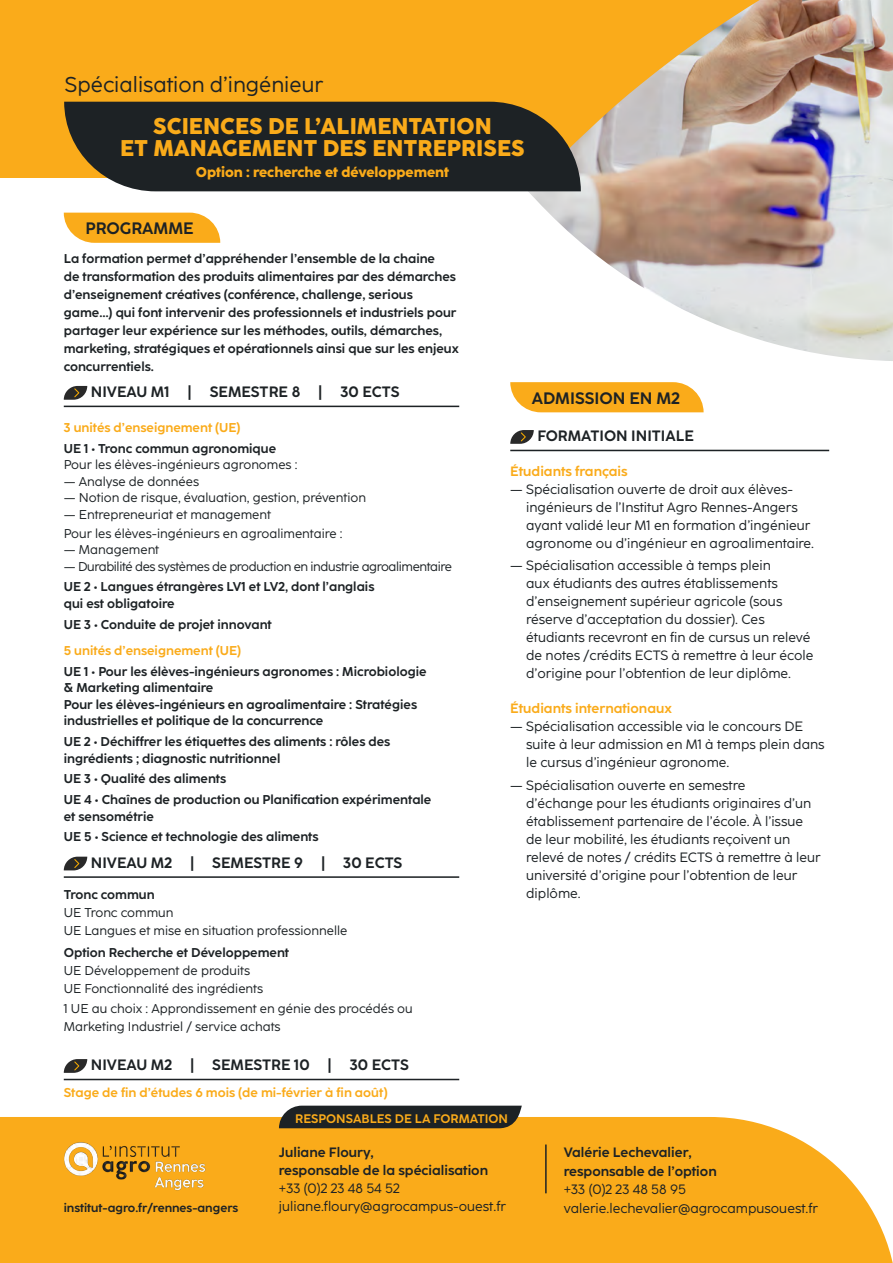
<style>
.page{position:relative;width:893px;height:1263px;background:#fff}
.page>*{position:absolute;margin:0;border:0;box-sizing:border-box;transform-origin:0 0}
.t1{font:800 22.65px/22.6px "Coco Sharp";color:#faab1a;text-align:center}
.t2{font:21.45px "Coco Sharp";color:#1d2225}
.t3{font:700 16.5px "Coco Sharp";color:#1d2225}
.t4{font:700 15px "Coco Sharp";color:#1d2225}
.t5{font:800 14.1px "Coco Sharp";color:#faab1a}
.t6{font:13.5px/18px "Coco Sharp";color:#1d2225}
.t7{font:700 13.5px/18.5px "Coco Sharp";color:#1d2225}
.t8{font:700 13.5px "Coco Sharp";color:#faab1a}
.t9{font:700 12.75px/18px "Coco Sharp";color:#1d2225}
.t10{font:12.75px/18px "Coco Sharp";color:#1d2225}
.t11{font:700 12.75px "Coco Sharp";color:#faab1a}
.t12{font:12.75px "Coco Sharp";letter-spacing:-.03em;color:#1d2225}
.t13{font:700 12.3px "Coco Sharp";color:#faab1a}
.t14{font:700 12px "Coco Sharp";color:#1d2225}
</style>
<div class="page">
<svg style="left:64px;top:213px;width:156px;height:30px;background:#fab22d"></svg>
<hr style="left:510px;top:450px;width:319px;height:1px;background:#1d2225">
<svg style="left:510px;top:430px;width:24px;height:14px"></svg>
<svg style="left:510px;top:382px;width:194px;height:30px;background:#fab12b"></svg>
<div style="left:0;top:0;width:528px;height:178px;background:#faab1a"></div>
<img style="left:528px;top:0;width:365px;height:361px">
<svg style="left:64px;top:102px;width:517px;height:89px;background:#2e2e28"></svg>
<div style="left:0;top:1117px;width:893px;height:146px;background:#faab1a"></div>
<img style="left:53px;top:1131px;width:162px;height:67px">
<hr style="left:545px;top:1144px;width:2px;height:49px;background:#1d2225">
<div style="left:279px;top:1106px;width:243px;height:22px;background:#1d2225"></div>
<hr style="left:64px;top:406px;width:395px;height:1px;background:#1d2225">
<hr style="left:64px;top:876px;width:395px;height:2px;background:#1d2225">
<hr style="left:64px;top:1079px;width:395px;height:1px;background:#1d2225">
<svg style="left:64px;top:386px;width:23px;height:14px"></svg>
<svg style="left:64px;top:857px;width:23px;height:13px"></svg>
<svg style="left:64px;top:1059px;width:23px;height:14px"></svg>
<h2 class="t2" style="left:65px;top:72px;width:260px">Spécialisation d’ingénieur</h2>
<h1 class="t1" style="left:120px;top:114px;width:406px">SCIENCES DE L’ALIMENTATION<br>ET MANAGEMENT DES ENTREPRISES</h1>
<p class="t5" style="left:196px;top:164px;width:255px">Option : recherche et développement</p>
<p class="t3" style="left:85px;top:219px;width:110px">PROGRAMME</p>
<p class="t9" style="left:64px;top:249px;width:397px">La formation permet d’appréhender l’ensemble de la chaine<br>de transformation des produits alimentaires par des démarches d’enseignement créatives (conférence, challenge, serious game…) qui font intervenir des professionnels et industriels pour partager leur expérience sur les méthodes, outils, démarches, marketing, stratégiques et opérationnels ainsi que sur les enjeux concurrentiels.</p>
<p class="t4" style="left:91px;top:383px;width:310px">NIVEAU M1 | SEMESTRE 8 | 30 ECTS</p>
<p class="t11" style="left:64px;top:420px;width:178px">3 unités d’enseignement (UE)</p>
<p class="t9" style="left:64px;top:439px;width:214px">UE 1 • Tronc commun agronomique</p>
<p class="t10" style="left:64px;top:456px;width:235px">Pour les élèves-ingénieurs agronomes :</p>
<p class="t10" style="left:64px;top:472px;width:137px">— Analyse de données</p>
<p class="t10" style="left:64px;top:489px;width:304px">— Notion de risque, évaluation, gestion, prévention</p>
<p class="t10" style="left:64px;top:505px;width:280px;line-height:18.6px">— Entrepreneuriat et management<br>Pour les élèves-ingénieurs en agroalimentaire :</p>
<p class="t10" style="left:64px;top:541px;width:97px">— Management</p>
<p class="t12" style="left:64px;top:559px;width:390px">— Durabilité des systèmes de production en industrie agroalimentaire</p>
<p class="t9" style="left:64px;top:579px;width:312px;line-height:16.5px">UE 2 • Langues étrangères LV1 et LV2, dont l’anglais qui est obligatoire</p>
<p class="t9" style="left:64px;top:615px;width:209px">UE 3 • Conduite de projet innovant</p>
<p class="t11" style="left:64px;top:643px;width:179px">5 unités d’enseignement (UE)</p>
<p class="t9" style="left:64px;top:663px;width:364px;line-height:16.5px">UE 1 • Pour les élèves-ingénieurs agronomes : Microbiologie &amp; Marketing alimentaire<br>Pour les élèves-ingénieurs en agroalimentaire : Stratégies industrielles et politique de la concurrence</p>
<p class="t9" style="left:64px;top:733px;width:328px;line-height:16.5px">UE 2 • Déchiffrer les étiquettes des aliments : rôles des ingrédients ; diagnostic nutritionnel</p>
<p class="t9" style="left:64px;top:768px;width:369px;line-height:20.7px">UE 3 • Qualité des aliments<br>UE 4 • Chaînes de production ou Planification expérimentale</p>
<p class="t9" style="left:64px;top:806px;width:256px;line-height:20.7px">et sensométrie<br>UE 5 • Science et technologie des aliments</p>
<p class="t4" style="left:91px;top:854px;width:313px">NIVEAU M2 | SEMESTRE 9 | 30 ECTS</p>
<p class="t9" style="left:64px;top:885px;width:92px">Tronc commun</p>
<p class="t10" style="left:64px;top:903px;width:285px">UE Tronc commun<br>UE Langues et mise en situation professionnelle</p>
<p class="t9" style="left:64px;top:943px;width:227px">Option Recherche et Développement</p>
<p class="t10" style="left:64px;top:961px;width:201px">UE Développement de produits<br>UE Fonctionnalité des ingrédients</p>
<p class="t10" style="left:64px;top:999px;width:350px">1 UE au choix : Approndissement en génie des procédés ou<br>Marketing Industriel / service achats</p>
<p class="t4" style="left:91px;top:1056px;width:320px">NIVEAU M2 | SEMESTRE 10 | 30 ECTS</p>
<p class="t11" style="left:64px;top:1085px;width:325px">Stage de fin d’études 6 mois (de mi-février à fin août)</p>
<p class="t3" style="left:532px;top:388px;width:149px">ADMISSION EN M2</p>
<p class="t4" style="left:537px;top:427px;width:158px">FORMATION INITIALE</p>
<p class="t8" style="left:510px;top:464px;width:119px">Étudiants français</p>
<p class="t6" style="left:526px;top:480px;width:289px;text-indent:-16px">— Spécialisation ouverte de droit aux élèves&shy;ingénieurs de l’Institut Agro Rennes-Angers ayant validé leur M1 en formation d’ingénieur agronome ou d’ingénieur en agroalimentaire.</p>
<p class="t6" style="left:526px;top:557px;width:289px;text-indent:-16px">— Spécialisation accessible à temps plein<br>aux étudiants des autres établissements d’enseignement supérieur agricole (sous réserve d’acceptation du dossier). Ces étudiants recevront en fin de cursus un relevé de notes /crédits ECTS à remettre à leur école d’origine pour l’obtention de leur diplôme.</p>
<p class="t8" style="left:510px;top:701px;width:163px">Étudiants internationaux</p>
<p class="t6" style="left:526px;top:718px;width:300px;text-indent:-16px">— Spécialisation accessible via le concours DE suite à leur admission en M1 à temps plein dans le cursus d’ingénieur agronome.</p>
<p class="t6" style="left:526px;top:776px;width:296px;text-indent:-16px">— Spécialisation ouverte en semestre<br>d’échange pour les étudiants originaires d’un établissement partenaire de l’école. À l’issue de leur mobilité, les étudiants reçoivent un relevé de notes / crédits ECTS à remettre à leur université d’origine pour l’obtention de leur diplôme.</p>
<p class="t14" style="left:64px;top:1200px;width:176px">institut-agro.fr/rennes-angers</p>
<p class="t13" style="left:295px;top:1111px;width:214px">RESPONSABLES DE LA FORMATION</p>
<p class="t7" style="left:279px;top:1144px;width:211px;line-height:18px">Juliane Floury,<br>responsable de la spécialisation</p>
<p class="t6" style="left:279px;top:1180px;width:228px">+33 (0)2 23 48 54 52 juliane.floury@agrocampus-ouest.fr</p>
<p class="t7" style="left:564px;top:1143px;width:154px">Valérie Lechevalier, responsable de l’option</p>
<p class="t6" style="left:564px;top:1180px;width:256px;line-height:18.5px">+33 (0)2 23 48 58 95 valerie.lechevalier@agrocampusouest.fr</p>
</div>
